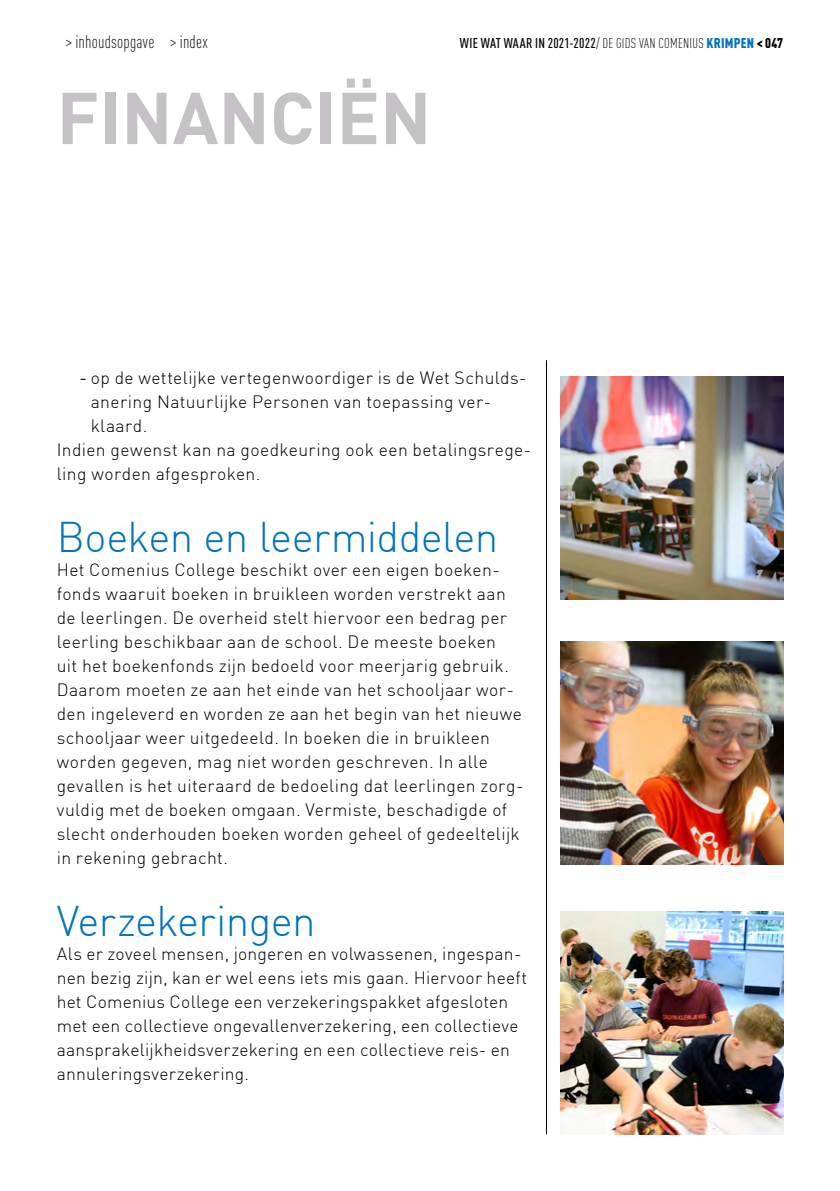
<style>
.page{position:relative;width:840px;height:1191px;background:#fff}
.page>*{position:absolute;margin:0;border:0;box-sizing:border-box;transform-origin:0 0}
.t1{font:700 72px "DIN";color:#c5c2c5}
.t2{font:300 42px "DIN";letter-spacing:-.015em;color:#0074bc}
.t3{font:300 18px "DIN Cond";letter-spacing:.01em;color:#000}
.t4{font:300 17.6px/24px "DIN";letter-spacing:.02em;color:#000}
.t5{font:500 14px "DIN Cond";letter-spacing:.02em;color:#000}
.s1{font-weight:300}
.s2{font-weight:900;color:#0074bc}
.s3{font-weight:900}
.s4{font-weight:400}
</style>
<div class="page">
<hr style="left:545px;top:360px;width:1px;height:774px;background:#000">
<img style="left:560px;top:911px;width:222px;height:223px">
<img style="left:560px;top:641px;width:222px;height:223px">
<img style="left:560px;top:376px;width:222px;height:223px">
<p class="t3" style="left:66px;top:31px;width:143px">&gt; inhoudsopgave &gt; index</p>
<p class="t5" style="left:459px;top:35px;width:324px">WIE WAT WAAR IN 2021-2022<span class="s1">/ DE GIDS VAN COMENIUS</span> <span class="s2">KRIMPEN</span> <span class="s3">&lt; 047</span></p>
<h1 class="t1" style="left:57px;top:71px;width:376px">FINANCIËN</h1>
<p class="t4" style="left:79px;top:365px;width:448px"><span class="s4">-</span> op de wettelijke vertegenwoordiger is de Wet Schulds-</p>
<p class="t4" style="left:91px;top:389px;width:402px">anering Natuurlijke Personen van toepassing ver-</p>
<p class="t4" style="left:91px;top:413px;width:58px">klaard.</p>
<p class="t4" style="left:57px;top:437px;width:476px">Indien gewenst kan na goedkeuring ook een betalingsrege-</p>
<p class="t4" style="left:57px;top:461px;width:205px">ling worden afgesproken.</p>
<h2 class="t2" style="left:57px;top:511px;width:443px">Boeken en leermiddelen</h2>
<p class="t4" style="left:57px;top:557px;width:468px">Het Comenius College beschikt over een eigen boeken&shy;fonds waaruit boeken in bruikleen worden verstrekt aan de leerlingen. De overheid stelt hiervoor een bedrag per leerling beschikbaar aan de school. De meeste boeken<br>uit het boekenfonds zijn bedoeld voor meerjarig gebruik.<br>Daarom moeten ze aan het einde van het schooljaar wor&shy;den ingeleverd en worden ze aan het begin van het nieuwe schooljaar weer uitgedeeld. In boeken die in bruikleen worden gegeven, mag niet worden geschreven. In alle gevallen is het uiteraard de bedoeling dat leerlingen zorg&shy;vuldig met de boeken omgaan. Vermiste, beschadigde of slecht onderhouden boeken worden geheel of gedeeltelijk in rekening gebracht.</p>
<h2 class="t2" style="left:57px;top:895px;width:260px">Verzekeringen</h2>
<p class="t4" style="left:57px;top:941px;width:471px">Als er zoveel mensen, jongeren en volwassenen, ingespan&shy;nen bezig zijn, kan er wel eens iets mis gaan. Hiervoor heeft het Comenius College een verzekeringspakket afgesloten met een collectieve ongevallenverzekering, een collectieve aansprakelijkheidsverzekering en een collectieve reis- en annuleringsverzekering.</p>
</div>
